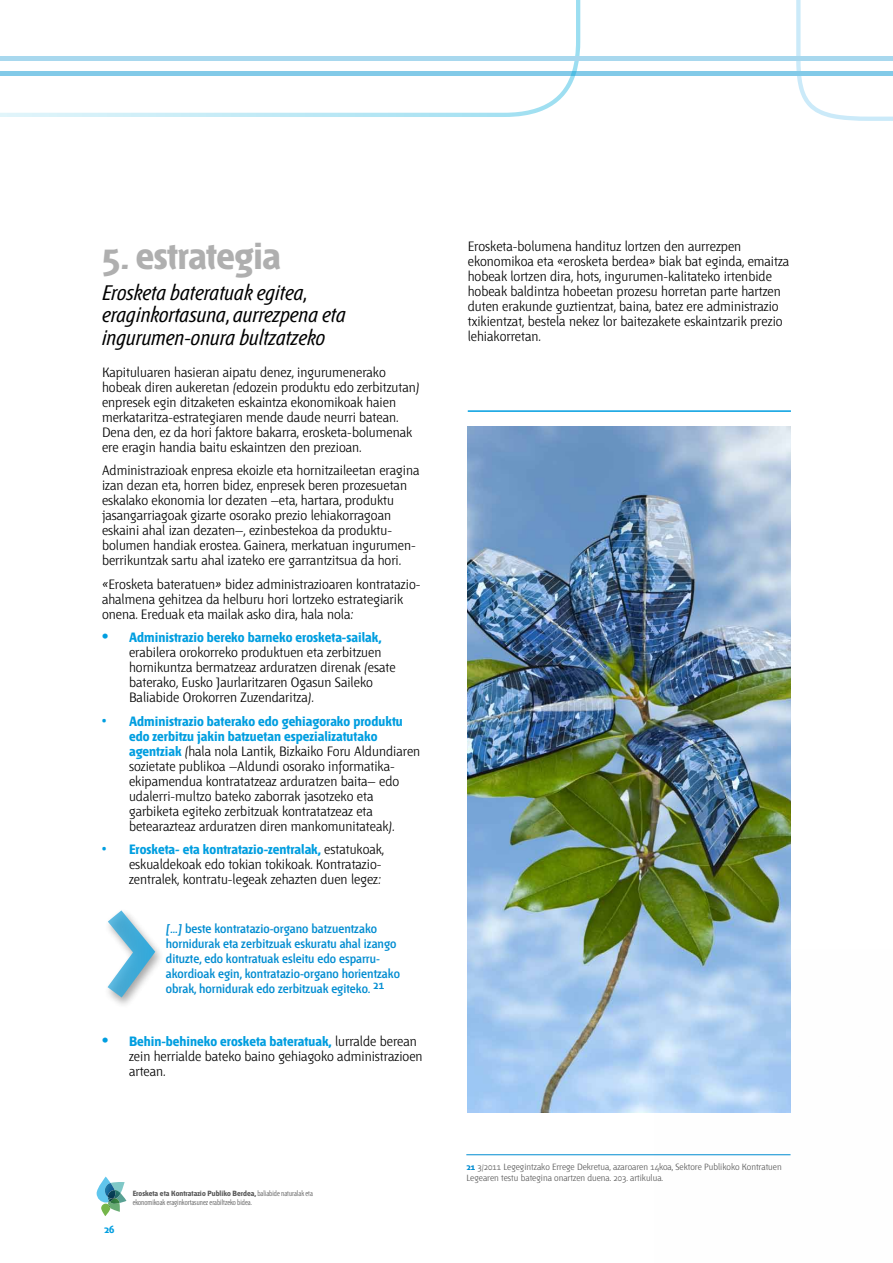
<style>
.page{position:relative;width:893px;height:1263px;background:#fff}
.page>*{position:absolute;margin:0;border:0;box-sizing:border-box;transform-origin:0 0}
.t1{font:700 37.5px "Fontana ND Ee Os F";letter-spacing:-.015em;color:#afafaf}
.t2{font:italic 21px/22.5px "Fontana ND Aa Os F";color:#000}
.t3{font:300 13.5px/15px "Fontana ND Aa Os F";color:#000}
.t4{font:700 13.5px/15px "Fontana ND Ee Os F";color:#009ee0;text-align:center}
.t5{font:600 12.45px/15px "Fontana ND Cc Os F";color:#008cd1}
.t6{font:700 10.5px "Fontana ND Ee Os F";color:#009ee0}
.t7{font:300 9px/10.8px "Fontana ND Aa Os F";color:#585858}
.t8{font:700 7.5px "Fontana ND Ee Os F";color:#585858}
.t9{font:300 7.5px "Fontana ND Cc Os F";color:#585858}
.s1{font-family:"Times";font-weight:400;font-size:18px}
.s2{font-family:"Fontana ND Ee Os F";font-weight:700;color:#009ee0}
.s3{font-family:"Fontana ND Aa Os F";font-weight:300;color:#000}
.s4{font-family:"Fontana ND Cc Os F";font-weight:300}
.s5{font-family:"Fontana ND Ee Os F";font-weight:700;color:#008cd1}
</style>
<div class="page">
<svg style="left:97px;top:1176px;width:29px;height:40px"></svg>
<svg style="left:828px;top:117px;width:65px;height:4px"></svg>
<svg style="left:0;top:0;width:893px;height:117px"></svg>
<div style="left:0;top:56px;width:893px;height:5px;background:#a8d8ee"></div>
<div style="left:102px;top:907px;width:62px;height:101px;background:#000;opacity:.45"></div>
<svg style="left:106px;top:909px;width:51px;height:90px"></svg>
<hr style="left:466px;top:1154px;width:324px;height:1px;background:#008cd1">
<img style="left:468px;top:426px;width:323px;height:686px">
<hr style="left:468px;top:410px;width:323px;height:2px;background:#009ee0">
<h1 class="t1" style="left:102px;top:238px;width:180px">5. estrategia</h1>
<h2 class="t2" style="left:102px;top:282px;width:245px">Erosketa bateratuak egitea, eraginkortasuna, aurrezpena eta ingurumen-onura bultzatzeko</h2>
<p class="t3" style="left:102px;top:365px;width:319px">Kapituluaren hasieran aipatu denez, ingurumenerako hobeak diren aukeretan (edozein produktu edo zerbitzutan) enpresek egin ditzaketen eskaintza ekonomikoak haien merkataritza-estrategiaren mende daude neurri batean.<br>Dena den, ez da hori faktore bakarra, erosketa-bolumenak ere eragin handia baitu eskaintzen den prezioan.</p>
<p class="t3" style="left:102px;top:464px;width:319px">Administrazioak enpresa ekoizle eta hornitzaileetan eragina izan dezan eta, horren bidez, enpresek beren prozesuetan eskalako ekonomia lor dezaten —eta, hartara, produktu jasangarriagoak gizarte osorako prezio lehiakorragoan eskaini ahal izan dezaten—, ezinbestekoa da produktu&shy;bolumen handiak erostea. Gainera, merkatuan ingurumen&shy;berrikuntzak sartu ahal izateko ere garrantzitsua da hori.</p>
<p class="t3" style="left:102px;top:577px;width:320px">«Erosketa bateratuen» bidez administrazioaren kontratazio&shy;ahalmena gehitzea da helburu hori lortzeko estrategiarik onena. Ereduak eta mailak asko dira, hala nola:</p>
<p class="t4" style="left:102px;top:631px;width:281px"><span class="s1">•</span> Administrazio bereko barneko erosketa-sailak,</p>
<p class="t3" style="left:129px;top:646px;width:268px">erabilera orokorreko produktuen eta zerbitzuen hornikuntza bermatzeaz arduratzen direnak (esate baterako, Eusko Jaurlaritzaren Ogasun Saileko Baliabide Orokorren Zuzendaritza).</p>
<p class="t4" style="left:102px;top:714px;width:302px">• Administrazio baterako edo gehiagorako produktu edo zerbitzu jakin batzuetan espezializatutako</p>
<p class="t3" style="left:129px;top:744px;width:293px"><span class="s2">agentziak</span> (hala nola Lantik, Bizkaiko Foru Aldundiaren sozietate publikoa —Aldundi osorako informatika&shy;ekipamendua kontratatzeaz arduratzen baita— edo udalerri-multzo bateko zaborrak jasotzeko eta garbiketa egiteko zerbitzuak kontratatzeaz eta betearazteaz arduratzen diren mankomunitateak).</p>
<p class="t4" style="left:102px;top:843px;width:284px">• Erosketa- eta kontratazio-zentralak, <span class="s3">estatukoak,</span></p>
<p class="t3" style="left:129px;top:858px;width:254px">eskualdekoak edo tokian tokikoak. Kontratazio&shy;zentralek, kontratu-legeak zehazten duen legez:</p>
<p class="t5" style="left:166px;top:922px;width:236px">[…] beste kontratazio-organo batzuentzako hornidurak eta zerbitzuak eskuratu ahal izango dituzte, edo kontratuak esleitu edo esparru&shy;akordioak egin, kontratazio-organo horientzako obrak, hornidurak edo zerbitzuak egiteko. <sup>21</sup></p>
<p class="t4" style="left:102px;top:1035px;width:316px"><span class="s1">•</span> Behin-behineko erosketa bateratuak, <span class="s3">lurralde berean</span></p>
<p class="t3" style="left:129px;top:1050px;width:295px">zein herrialde bateko baino gehiagoko administrazioen artean.</p>
<p class="t6" style="left:104px;top:1224px;width:12px">26</p>
<p class="t8" style="left:133px;top:1190px;width:182px">Erosketa eta Kontratazio Publiko Berdea, <span class="s4">baliabide naturalak eta</span></p>
<p class="t9" style="left:133px;top:1199px;width:121px">ekonomikoak eraginkortasunez erabiltzeko bidea.</p>
<p class="t3" style="left:468px;top:239px;width:323px">Erosketa-bolumena handituz lortzen den aurrezpen ekonomikoa eta «erosketa berdea» biak bat eginda, emaitza hobeak lortzen dira, hots, ingurumen-kalitateko irtenbide hobeak baldintza hobeetan prozesu horretan parte hartzen duten erakunde guztientzat, baina, batez ere administrazio txikientzat, bestela nekez lor baitezakete eskaintzarik prezio lehiakorretan.</p>
<p class="t7" style="left:466px;top:1162px;width:317px"><span class="s5">21</span> 3/2011 Legegintzako Errege Dekretua, azaroaren 14koa, Sektore Publikoko Kontratuen<br>Legearen testu bategina onartzen duena. 203. artikulua.</p>
</div>
